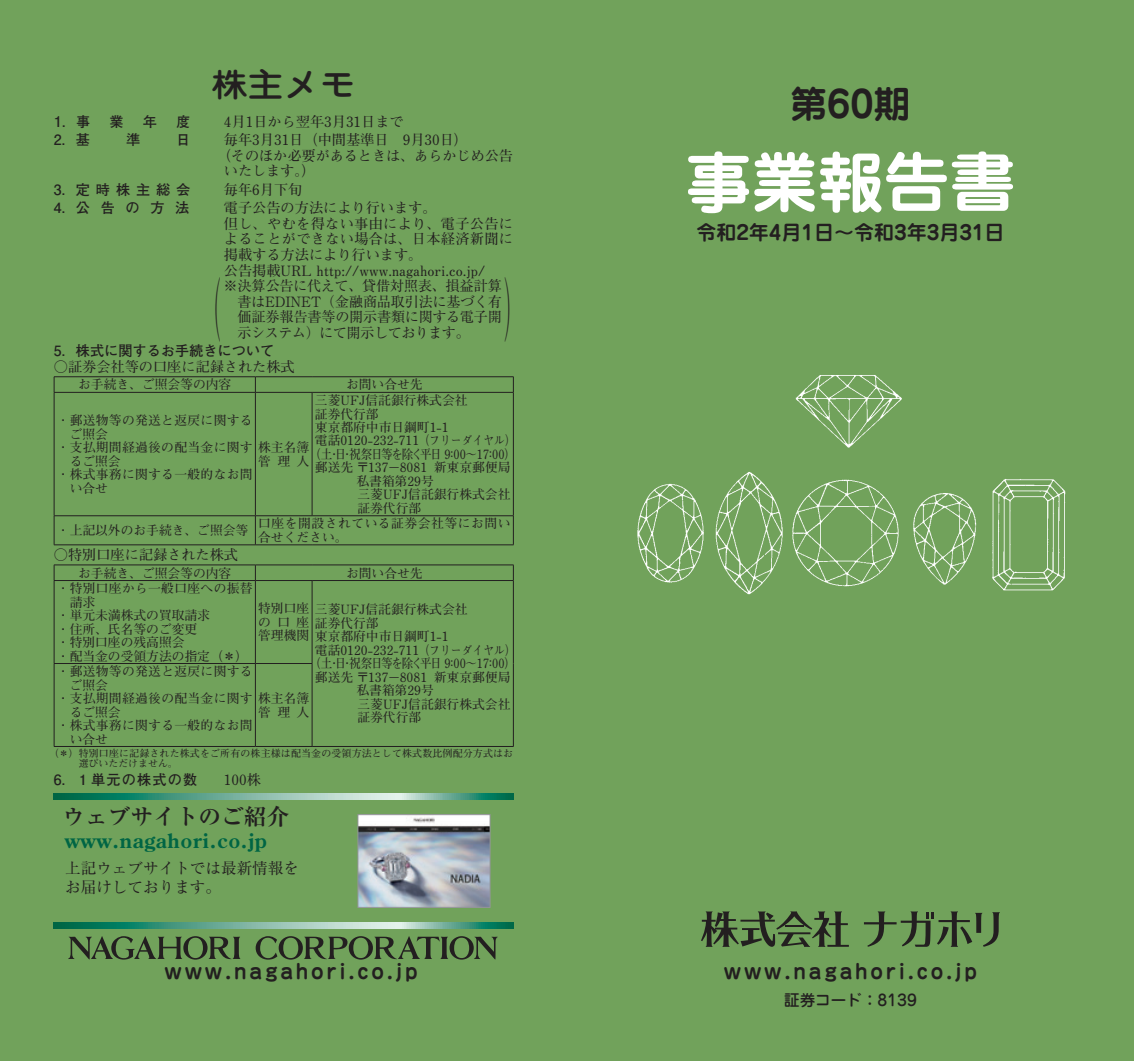
<style>
.page{position:relative;width:1134px;height:1061px;background:#fff}
.page>*{position:absolute;margin:0;border:0;box-sizing:border-box;transform-origin:0 0}
.t1{font:67.2px "Ryumin Pr 5";color:#231f20;scale:.27 1}
.t2{font:700 66px "Jun 501 Pro";color:#fff}
.t3{font:700 36.8px "Jun 501 Pro";color:#231f20}
.t4{font:500 32.4px "Jun 34 Pro";color:#231f20;scale:1.11 1}
.t5{font:700 22.6px "Ryumin Pr 5";color:#231f20}
.t6{font:700 20px "Jun 501 Pro";letter-spacing:.14em;color:#231f20}
.t7{font:700 20px "Jun 501 Pro";color:#231f20}
.t8{font:700 19.8px "Century Old Style Std";letter-spacing:.05em;color:#006544}
.t9{font:15.6px/18.4px "Ryumin Pr 5";color:#231f20}
.t10{font:500 15.6px "Jun 34 Pro";color:#231f20}
.t11{font:700 14.2px/15.6px "Futo Min A101 Pr 5";color:#231f20}
.t12{font:14.2px/15.6px "Ryumin Pr 5";letter-spacing:-.025em;color:#231f20;text-align:justify}
.t13{font:700 14.2px "Futo Go B101 Pr 5";letter-spacing:.08em;color:#231f20}
.t14{font:700 14.2px "Futo Go B101 Pr 5";color:#231f20}
.t15{font:700 12.8px "Futo Min A101 Pr 5";color:#231f20}
.t16{font:700 12.8px "Futo Min A101 Pr 5";letter-spacing:.025em;color:#231f20}
.t17{font:700 12.8px "Futo Min A101 Pr 5";letter-spacing:-.105em;color:#231f20;scale:.9 1}
.t18{font:700 12.8px/13.4px "Futo Min A101 Pr 5";letter-spacing:.045em;color:#231f20}
.t19{font:700 10px/10px "Futo Min A101 Pr 5";letter-spacing:.02em;color:#231f20}
.s1{font-size:14.8px}
</style>
<div class="page">
<div style="left:0;top:0;width:1134px;height:1060px;background:#71a25b"></div>
<img style="left:637px;top:375px;width:429px;height:220px">
<svg style="left:54px;top:793px;width:459px;height:6px;background:#67ab97"></svg>
<svg style="left:54px;top:922px;width:459px;height:6px;background:#67ab97"></svg>
<hr style="left:54px;top:376px;width:201px;height:1px;background:#231f20">
<svg style="left:54px;top:377px;width:1px;height:15px"></svg>
<hr style="left:255px;top:376px;width:57px;height:1px;background:#231f20">
<svg style="left:255px;top:377px;width:1px;height:15px"></svg>
<hr style="left:312px;top:376px;width:202px;height:1px;background:#231f20">
<svg style="left:513px;top:377px;width:1px;height:15px"></svg>
<hr style="left:54px;top:392px;width:201px;height:1px;background:#231f20">
<hr style="left:54px;top:392px;width:1px;height:123px;background:#231f20">
<hr style="left:255px;top:392px;width:57px;height:1px;background:#231f20">
<hr style="left:255px;top:392px;width:1px;height:123px;background:#231f20">
<hr style="left:312px;top:392px;width:202px;height:1px;background:#231f20">
<hr style="left:312px;top:392px;width:1px;height:123px;background:#231f20">
<hr style="left:513px;top:392px;width:1px;height:123px;background:#231f20">
<hr style="left:54px;top:515px;width:201px;height:1px;background:#231f20">
<svg style="left:54px;top:516px;width:1px;height:28px"></svg>
<hr style="left:255px;top:515px;width:57px;height:1px;background:#231f20">
<svg style="left:255px;top:516px;width:1px;height:28px"></svg>
<hr style="left:312px;top:515px;width:202px;height:1px;background:#231f20">
<svg style="left:513px;top:516px;width:1px;height:28px"></svg>
<hr style="left:54px;top:544px;width:201px;height:1px;background:#231f20">
<hr style="left:255px;top:544px;width:57px;height:1px;background:#231f20">
<hr style="left:312px;top:544px;width:202px;height:1px;background:#231f20">
<hr style="left:54px;top:564px;width:201px;height:1px;background:#231f20">
<svg style="left:54px;top:565px;width:1px;height:15px"></svg>
<hr style="left:255px;top:564px;width:57px;height:1px;background:#231f20">
<svg style="left:255px;top:565px;width:1px;height:15px"></svg>
<hr style="left:312px;top:564px;width:202px;height:1px;background:#231f20">
<svg style="left:513px;top:565px;width:1px;height:15px"></svg>
<hr style="left:54px;top:580px;width:201px;height:1px;background:#231f20">
<hr style="left:54px;top:580px;width:1px;height:83px;background:#231f20">
<hr style="left:255px;top:580px;width:57px;height:1px;background:#231f20">
<hr style="left:255px;top:580px;width:1px;height:83px;background:#231f20">
<hr style="left:312px;top:580px;width:202px;height:1px;background:#231f20">
<hr style="left:312px;top:580px;width:1px;height:83px;background:#231f20">
<hr style="left:513px;top:580px;width:1px;height:83px;background:#231f20">
<hr style="left:513px;top:663px;width:1px;height:83px;background:#231f20">
<hr style="left:312px;top:746px;width:202px;height:1px;background:#231f20">
<hr style="left:54px;top:663px;width:201px;height:1px;background:#231f20">
<hr style="left:54px;top:663px;width:1px;height:83px;background:#231f20">
<hr style="left:255px;top:663px;width:57px;height:1px;background:#231f20">
<hr style="left:255px;top:663px;width:1px;height:83px;background:#231f20">
<hr style="left:312px;top:663px;width:1px;height:83px;background:#231f20">
<hr style="left:54px;top:746px;width:201px;height:1px;background:#231f20">
<hr style="left:255px;top:746px;width:57px;height:1px;background:#231f20">
<svg style="left:68px;top:936px;width:172px;height:23px"></svg>
<svg style="left:256px;top:936px;width:242px;height:23px"></svg>
<svg style="left:701px;top:911px;width:148px;height:35px"></svg>
<svg style="left:864px;top:911px;width:136px;height:35px"></svg>
<img style="left:360px;top:816px;width:128px;height:89px">
<div style="left:358px;top:814px;width:132px;height:93px;border:1px solid #939598"></div>
<h3 class="t4" style="left:211px;top:59px;width:131px">株主メモ</h3>
<p class="t13" style="left:54px;top:110px;width:38px"><span class="s1">1</span>．事</p>
<p class="t13" style="left:110px;top:110px;width:16px">業</p>
<p class="t13" style="left:143px;top:110px;width:16px">年</p>
<p class="t13" style="left:176px;top:110px;width:16px">度</p>
<p class="t11" style="left:224px;top:112px;width:181px">4月1日から翌年3月31日まで</p>
<p class="t13" style="left:54px;top:128px;width:138px">2．基　準　日</p>
<p class="t11" style="left:224px;top:131px;width:246px">毎年3月31日（中間基準日　9月30日）</p>
<p class="t11" style="left:217px;top:146px;width:298px">（そのほか必要があるときは、あらかじめ公告</p>
<p class="t11" style="left:224px;top:162px;width:93px">いたします。）</p>
<p class="t13" style="left:54px;top:178px;width:138px">3．定時株主総会</p>
<p class="t11" style="left:224px;top:180px;width:80px">毎年6月下旬</p>
<p class="t13" style="left:54px;top:196px;width:137px">4．公告の方法</p>
<p class="t11" style="left:224px;top:199px;width:291px">電子公告の方法により行います。<br>但し、やむを得ない事由により、電子公告によることができない場合は、日本経済新聞に掲載する方法により行います。<br>公告掲載URL http://www.nagahori.co.jp/</p>
<p class="t12" style="left:237px;top:277px;width:266px;text-indent:-14px">※決算公告に代えて、貸借対照表、損益計算書はEDINET（金融商品取引法に基づく有価証券報告書等の開示書類に関する電子開示システム）にて開示しております。</p>
<p class="t14" style="left:54px;top:339px;width:222px">5．株式に関するお手続きについて</p>
<p class="t11" style="left:54px;top:357px;width:242px">○証券会社等の口座に記録された株式</p>
<p class="t15" style="left:78px;top:374px;width:155px">お手続き、ご照会等の内容</p>
<p class="t15" style="left:346px;top:374px;width:78px">お問い合せ先</p>
<p class="t16" style="left:57px;top:410px;width:197px">・郵送物等の発送と返戻に関する</p>
<p class="t15" style="left:70px;top:424px;width:40px">ご照会</p>
<p class="t16" style="left:57px;top:437px;width:254px">・支払期間経過後の配当金に関す株主名簿</p>
<p class="t15" style="left:70px;top:451px;width:53px">るご照会</p>
<p class="t16" style="left:57px;top:464px;width:197px">・株式事務に関する一般的なお問</p>
<p class="t15" style="left:70px;top:477px;width:40px">い合せ</p>
<h1 class="t1" style="left:203px;top:257px;width:70px">（</h1>
<h1 class="t1" style="left:504px;top:257px;width:70px">）</h1>
<p class="t15" style="left:315px;top:390px;width:154px">三菱UFJ信託銀行株式会社</p>
<p class="t15" style="left:315px;top:403px;width:65px">証券代行部</p>
<p class="t15" style="left:315px;top:417px;width:135px">東京都府中市日鋼町1-1</p>
<p class="t15" style="left:315px;top:430px;width:203px">電話0120-232-711（フリーダイヤル）</p>
<p class="t17" style="left:309px;top:444px;width:232px">（土・日・祝祭日等を除く平日 9：00～17：00）</p>
<p class="t15" style="left:315px;top:457px;width:197px">郵送先〒137－8081 新東京郵便局</p>
<p class="t15" style="left:356px;top:471px;width:79px">私書箱第29号</p>
<p class="t15" style="left:328px;top:484px;width:184px">　　三菱UFJ信託銀行株式会社</p>
<p class="t15" style="left:357px;top:498px;width:65px">証券代行部</p>
<p class="t15" style="left:258px;top:451px;width:53px">管理人</p>
<p class="t15" style="left:57px;top:520px;width:193px">・上記以外のお手続き、ご照会等</p>
<p class="t18" style="left:258px;top:515px;width:254px">口座を開設されている証券会社等にお問い合せください。</p>
<p class="t11" style="left:54px;top:545px;width:186px">○特別口座に記録された株式</p>
<p class="t15" style="left:78px;top:562px;width:155px">お手続き、ご照会等の内容</p>
<p class="t15" style="left:346px;top:562px;width:78px">お問い合せ先</p>
<p class="t16" style="left:57px;top:578px;width:197px">・特別口座から一般口座への振替</p>
<p class="t15" style="left:70px;top:591px;width:27px">請求</p>
<p class="t15" style="left:57px;top:605px;width:155px">・単元未満株式の買取請求</p>
<p class="t15" style="left:57px;top:618px;width:142px">・住所、氏名等のご変更</p>
<p class="t15" style="left:57px;top:632px;width:129px">・特別口座の残高照会</p>
<p class="t15" style="left:57px;top:645px;width:193px">・配当金の受領方法の指定（＊）</p>
<p class="t15" style="left:258px;top:599px;width:211px">特別口座三菱UFJ信託銀行株式会社</p>
<p class="t15" style="left:258px;top:613px;width:122px">の口座証券代行部</p>
<p class="t15" style="left:258px;top:626px;width:192px">管理機関東京都府中市日鋼町1-1</p>
<p class="t15" style="left:315px;top:640px;width:203px">電話0120-232-711（フリーダイヤル）</p>
<p class="t17" style="left:309px;top:653px;width:232px">（土・日・祝祭日等を除く平日 9：00～17：00）</p>
<p class="t15" style="left:315px;top:666px;width:197px">郵送先〒137－8081 新東京郵便局</p>
<p class="t15" style="left:356px;top:680px;width:79px">私書箱第29号</p>
<p class="t15" style="left:328px;top:693px;width:184px">　　三菱UFJ信託銀行株式会社</p>
<p class="t15" style="left:357px;top:707px;width:65px">証券代行部</p>
<p class="t16" style="left:57px;top:661px;width:197px">・郵送物等の発送と返戻に関する</p>
<p class="t15" style="left:70px;top:674px;width:40px">ご照会</p>
<p class="t16" style="left:57px;top:688px;width:254px">・支払期間経過後の配当金に関す株主名簿</p>
<p class="t15" style="left:70px;top:701px;width:53px">るご照会</p>
<p class="t16" style="left:57px;top:715px;width:197px">・株式事務に関する一般的なお問</p>
<p class="t15" style="left:70px;top:728px;width:40px">い合せ</p>
<p class="t15" style="left:258px;top:701px;width:53px">管理人</p>
<p class="t19" style="left:79px;top:747px;width:436px;text-indent:-30px">（＊）特別口座に記録された株式をご所有の株主様は配当金の受領方法として株式数比例配分方式はお選びいただけません。</p>
<p class="t13" style="left:54px;top:768px;width:145px">6．１単元の株式の数</p>
<p class="t11" style="left:224px;top:771px;width:39px">100株</p>
<h3 class="t5" style="left:62px;top:798px;width:228px">ウェブサイトのご紹介</h3>
<h3 class="t8" style="left:65px;top:827px;width:203px">www.nagahori.co.jp</h3>
<p class="t9" style="left:65px;top:857px;width:235px">上記ウェブサイトでは最新情報をお届けしております。</p>
<h3 class="t3" style="left:790px;top:74px;width:122px">第60期</h3>
<h2 class="t2" style="left:685px;top:130px;width:331px">事業報告書</h2>
<h3 class="t7" style="left:696px;top:217px;width:310px">令和2年4月1日〜令和3年3月31日</h3>
<h3 class="t6" style="left:165px;top:954px;width:255px">www.nagahori.co.jp</h3>
<h3 class="t6" style="left:724px;top:954px;width:255px">www.nagahori.co.jp</h3>
<p class="t10" style="left:784px;top:987px;width:134px">証券コード：8139</p>
</div>
